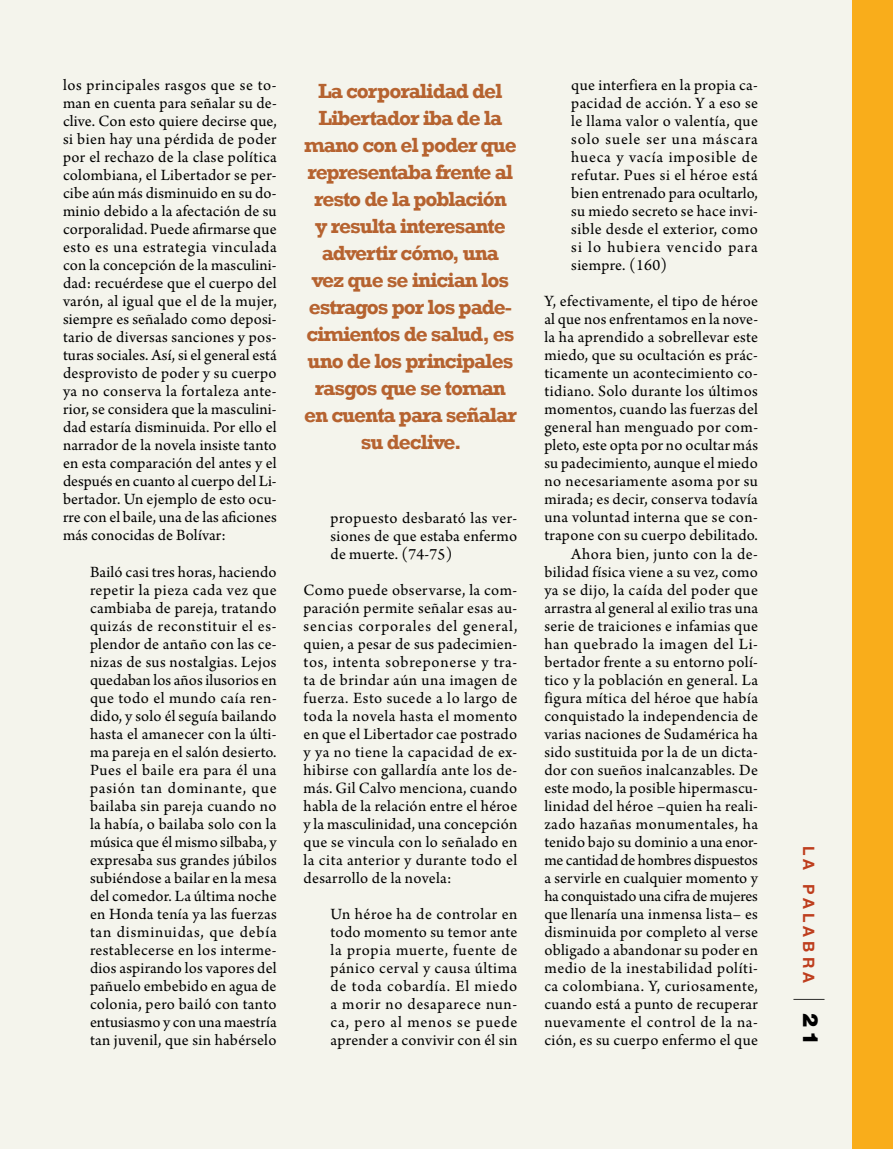
<style>
.page{position:relative;width:893px;height:1149px;background:#fff}
.page>*{position:absolute;margin:0;border:0;box-sizing:border-box;transform-origin:0 0}
.t1{font:700 21px/27px "Rockwell";letter-spacing:-.05em;color:#b66330;text-align:center}
.t2{font:900 21px "Helvetica Neue LT Std";color:#000}
.t3{font:16.5px/18px "Arno Pro";letter-spacing:.03em;color:#000;text-align:justify}
.t4{font:700 15.75px "Helvetica Neue LT Std";letter-spacing:.265em;color:#be3e1e}
.s1{font-weight:100;font-stretch:condensed;font-size:42px}
</style>
<div class="page">
<div style="left:0;top:0;width:893px;height:1148px;background:#f4f4ec"></div>
<div style="left:852px;top:0;width:41px;height:1148px;background:#f9ad1b"></div>
<p class="t3" style="left:63px;top:77px;width:215px">los principales rasgos que se to&shy;man en cuenta para señalar su de&shy;clive. Con esto quiere decirse que, si bien hay una pérdida de poder por el rechazo de la clase política colombiana, el Libertador se per&shy;cibe aún más disminuido en su do&shy;minio debido a la afectación de su corporalidad. Puede afirmarse que esto es una estrategia vinculada con la concepción de la masculini&shy;dad: recuérdese que el cuerpo del varón, al igual que el de la mujer, siempre es señalado como deposi&shy;tario de diversas sanciones y pos&shy;turas sociales. Así, si el general está desprovisto de poder y su cuerpo ya no conserva la fortaleza ante&shy;rior, se considera que la masculini&shy;dad estaría disminuida. Por ello el narrador de la novela insiste tanto en esta comparación del antes y el después en cuanto al cuerpo del Li&shy;bertador. Un ejemplo de esto ocu&shy;rre con el baile, una de las aficiones más conocidas de Bolívar:</p>
<p class="t3" style="left:90px;top:563px;width:189px">Bailó casi tres horas, haciendo repetir la pieza cada vez que cambiaba de pareja, tratando quizás de reconstituir el es&shy;plendor de antaño con las ce&shy;nizas de sus nostalgias. Lejos quedaban los años ilusorios en que todo el mundo caía ren&shy;dido, y solo él seguía bailando hasta el amanecer con la últi&shy;ma pareja en el salón desierto.<br>Pues el baile era para él una pasión tan dominante, que bailaba sin pareja cuando no la había, o bailaba solo con la música que él mismo silbaba, y expresaba sus grandes júbilos subiéndose a bailar en la mesa del comedor. La última noche en Honda tenía ya las fuerzas tan disminuidas, que debía restablecerse en los interme&shy;dios aspirando los vapores del pañuelo embebido en agua de colonia, pero bailó con tanto entusiasmo y con una maestría tan juvenil, que sin habérselo</p>
<p class="t1" style="left:304px;top:77px;width:214px">La corporalidad del<br>Libertador iba de la mano con el poder que representaba frente al resto de la población<br>y resulta interesante advertir cómo, una vez que se inician los estragos por los pade&shy;cimientos de salud, es uno de los principales rasgos que se toman en cuenta para señalar su declive.</p>
<p class="t3" style="left:571px;top:77px;width:188px">que interfiera en la propia ca&shy;pacidad de acción. Y a eso se le llama valor o valentía, que solo suele ser una máscara hueca y vacía imposible de refutar. Pues si el héroe está bien entrenado para ocultarlo, su miedo secreto se hace invi&shy;sible desde el exterior, como si lo hubiera vencido para siempre. (160)</p>
<p class="t3" style="left:544px;top:293px;width:216px;text-align:right">Y, efectivamente, el tipo de héroe al que nos enfrentamos en la nove&shy;la ha aprendido a sobrellevar este miedo, que su ocultación es prác&shy;ticamente un acontecimiento co&shy;tidiano. Solo durante los últimos momentos, cuando las fuerzas del general han menguado por com&shy;pleto, este opta por no ocultar más su padecimiento, aunque el miedo no necesariamente asoma por su mirada; es decir, conserva todavía una voluntad interna que se con&shy;trapone con su cuerpo debilitado.<br>Ahora bien, junto con la de&shy;bilidad física viene a su vez, como ya se dijo, la caída del poder que arrastra al general al exilio tras una serie de traiciones e infamias que han quebrado la imagen del Li&shy;bertador frente a su entorno polí&shy;tico y la población en general. La figura mítica del héroe que había conquistado la independencia de varias naciones de Sudamérica ha sido sustituida por la de un dicta&shy;dor con sueños inalcanzables. De este modo, la posible hipermascu&shy;linidad del héroe –quien ha reali&shy;zado hazañas monumentales, ha tenido bajo su dominio a una enor&shy;me cantidad de hombres dispuestos a servirle en cualquier momento y ha conquistado una cifra de mujeres que llenaría una inmensa lista– es disminuida por completo al verse obligado a abandonar su poder en medio de la inestabilidad políti&shy;ca colombiana. Y, curiosamente, cuando está a punto de recuperar nuevamente el control de la na&shy;ción, es su cuerpo enfermo el que</p>
<p class="t3" style="left:331px;top:509px;width:188px">propuesto desbarató las ver&shy;siones de que estaba enfermo de muerte. (74-75)</p>
<p class="t3" style="left:304px;top:581px;width:215px">Como puede observarse, la com&shy;paración permite señalar esas au&shy;sencias corporales del general, quien, a pesar de sus padecimien&shy;tos, intenta sobreponerse y tra&shy;ta de brindar aún una imagen de fuerza. Esto sucede a lo largo de toda la novela hasta el momento en que el Libertador cae postrado y ya no tiene la capacidad de ex&shy;hibirse con gallardía ante los de&shy;más. Gil Calvo menciona, cuando habla de la relación entre el héroe y la masculinidad, una concepción que se vincula con lo señalado en la cita anterior y durante todo el desarrollo de la novela:</p>
<p class="t3" style="left:331px;top:905px;width:188px">Un héroe ha de controlar en todo momento su temor ante la propia muerte, fuente de pánico cerval y causa última de toda cobardía. El miedo a morir no desaparece nun&shy;ca, pero al menos se puede aprender a convivir con él sin</p>
<p class="t4" style="left:818px;top:845px;width:139px;rotate:90deg">la palabra</p>
<p class="t2" style="left:823px;top:996px;width:50px;rotate:90deg"><span class="s1">|</span> 21</p>
</div>
